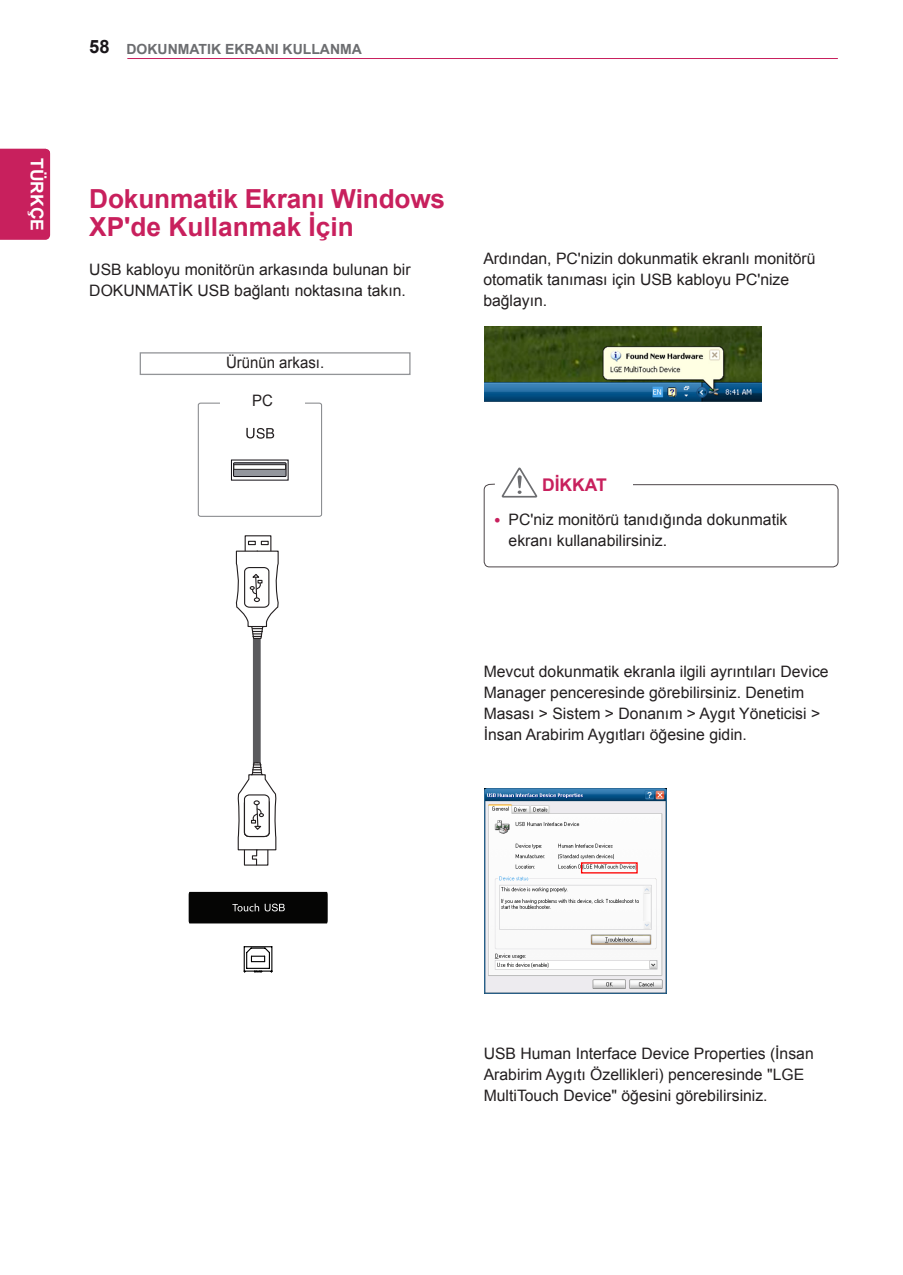
<style>
.page{position:relative;width:903px;height:1275px;background:#fff}
.page>*{position:absolute;margin:0;border:0;box-sizing:border-box;transform-origin:0 0}
.Title-1{font:700 26.25px/28px "Arial";letter-spacing:-.005em;color:#c8205d}
.t1{font:700 21px "Arial";color:#fff}
.t2{font:700 18.38px "Arial";color:#1a161a}
.t3{font:700 17.5px "Arial";color:#fff}
.Title-note{font:700 17.5px "Arial";color:#c8205d}
.Body{font:15.75px/21px "Arial";color:#231f20}
.Body-Bullet{font:15.75px/21px "Arial";color:#231f20}
.Body-2{font:15.75px "Arial";color:#231f20;scale:.95 1}
.t4{font:700 14px "Arial";color:#6c6d70}
</style>
<div class="page">
<hr style="left:127px;top:58px;width:711px;height:1px;background:#c8205d">
<div style="left:0;top:149px;width:50px;height:91px;background:#c8205d"></div>
<div style="left:484px;top:484px;width:354px;height:83px;border:1px solid #4c4649;border-radius:5px"></div>
<div style="left:532px;top:475px;width:100px;height:23px;background:#fff"></div>
<svg style="left:502px;top:468px;width:35px;height:30px"></svg>
<div style="left:253px;top:618px;width:8px;height:147px;background:#5a5a5d"></div>
<svg style="left:245px;top:535px;width:26px;height:6px"></svg>
<svg style="left:235px;top:541px;width:44px;height:98px"></svg>
<svg style="left:237px;top:762px;width:40px;height:104px"></svg>
<svg style="left:243px;top:946px;width:30px;height:26px"></svg>
<div style="left:198px;top:403px;width:124px;height:114px;border:1px solid #8d8f92;border-radius:2px"></div>
<svg style="left:234px;top:463px;width:52px;height:13px"></svg>
<div style="left:233px;top:462px;width:53px;height:15px;border:1px solid #0f0c12"></div>
<svg style="left:234px;top:465px;width:52px;height:4px"></svg>
<svg style="left:246px;top:428px;width:28px;height:11px"></svg>
<div style="left:189px;top:892px;width:139px;height:31px;background:#050504"></div>
<div style="left:220px;top:389px;width:85px;height:25px;background:#fff"></div>
<div style="left:140px;top:352px;width:270px;height:23px;border:1px solid #939598"></div>
<img style="left:484px;top:789px;width:183px;height:205px">
<div style="left:581px;top:862px;width:57px;height:11px;border:1px solid #fb0000"></div>
<img style="left:484px;top:326px;width:277px;height:75px">
<p class="t3" style="left:49px;top:158px;width:74px;rotate:90deg">TÜRKÇE</p>
<p class="t1" style="left:50px;top:180px;width:29px;rotate:90deg">TR</p>
<p class="t2" style="left:89px;top:35px;width:22px">58</p>
<p class="t4" style="left:126px;top:40px;width:237px">DOKUNMATIK EKRANI KULLANMA</p>
<p class="Title-1" style="left:89px;top:186px;width:357px">Dokunmatik Ekranı Windows<br>XP'de Kullanmak İçin</p>
<p class="Body" style="left:89px;top:259px;width:323px">USB kabloyu monitörün arkasında bulunan bir<br>DOKUNMATİK USB bağlantı noktasına takın.</p>
<p class="Body-2" style="left:226px;top:352px;width:105px">Ürünün arkası.</p>
<p class="Body-2" style="left:252px;top:390px;width:23px">PC</p>
<p class="Body" style="left:483px;top:249px;width:334px">Ardından, PC'nizin dokunmatik ekranlı monitörü otomatik tanıması için USB kabloyu PC'nize bağlayın.</p>
<p class="Title-note" style="left:542px;top:474px;width:66px">DİKKAT</p>
<p class="Body-Bullet" style="left:509px;top:509px;width:280px">PC'niz monitörü tanıdığında dokunmatik ekranı kullanabilirsiniz.</p>
<p class="Body" style="left:484px;top:661px;width:346px">Mevcut dokunmatik ekranla ilgili ayrıntıları Device Manager penceresinde görebilirsiniz. Denetim Masası &gt; Sistem &gt; Donanım &gt; Aygıt Yöneticisi &gt; İnsan Arabirim Aygıtları öğesine gidin.</p>
<p class="Body" style="left:484px;top:1043px;width:331px">USB Human Interface Device Properties (İnsan<br>Arabirim Aygıtı Özellikleri) penceresinde "LGE<br>MultiTouch Device" öğesini görebilirsiniz.</p>
</div>
